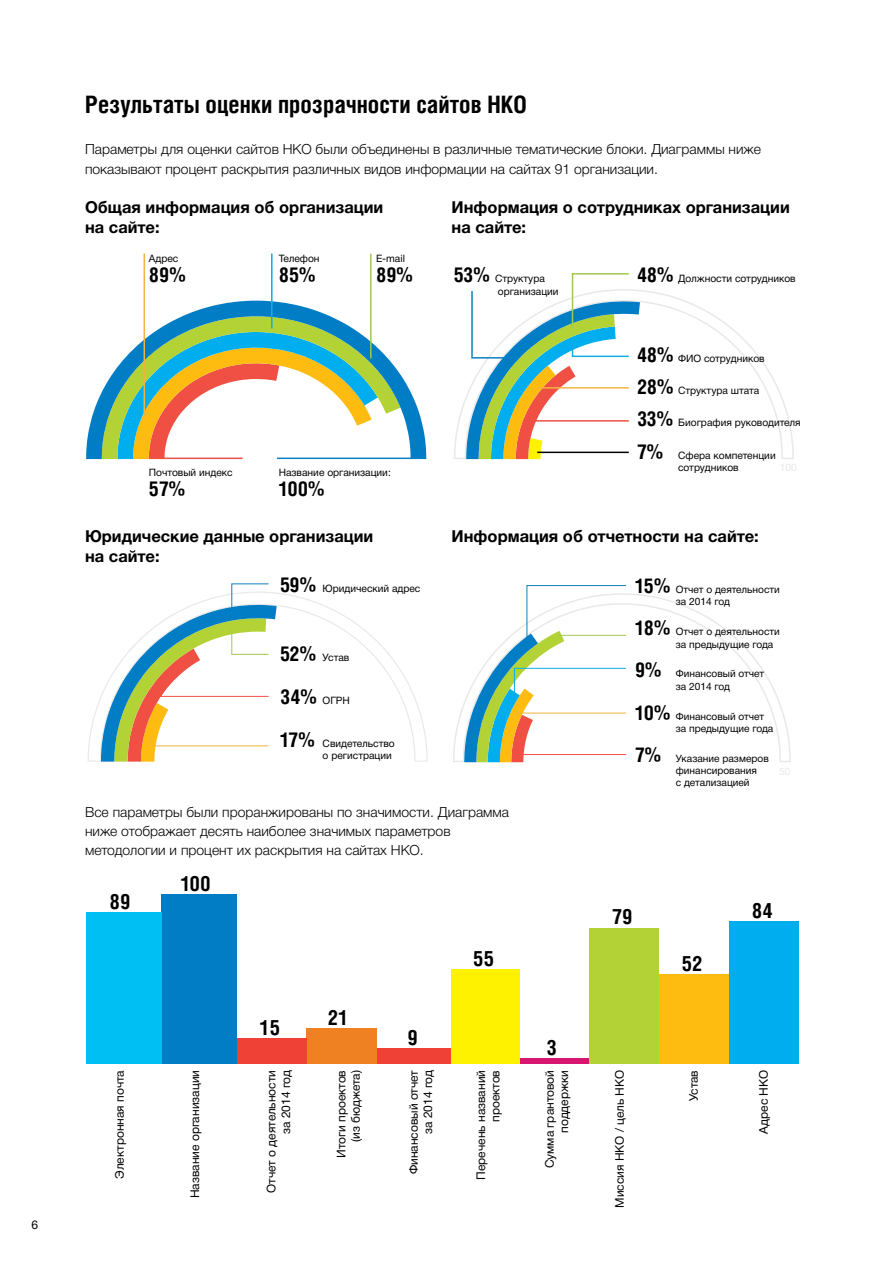
<style>
.page{position:relative;width:893px;height:1263px;background:#fff}
.page>*{position:absolute;margin:0;border:0;box-sizing:border-box;transform-origin:0 0}
.t1{font:700 24px "Helios Cond C";color:#000}
.t2{font:700 21px "Helios Cond C";color:#000}
.t3{font:700 20.4px "Helios Cond C";letter-spacing:-.03em;color:#000}
.t4{font:700 16.5px/19.8px "Helvetica Neue Cyr";color:#000}
.t5{font:300 13.95px/18.8px "Helvetica Neue Cyr";color:#000}
.t6{font:12px/14.4px "Helvetica Neue Cyr";color:#000;text-align:right}
.t7{font:10.2px/12.1px "Helvetica Neue Cyr";color:#000}
.s1{font-family:"Helios Cond C";font-weight:700;font-size:20.4px}
</style>
<div class="page">
<svg style="left:88px;top:593px;width:340px;height:169px"></svg>
<svg style="left:101px;top:583px;width:176px;height:179px"></svg>
<svg style="left:86px;top:301px;width:340px;height:158px"></svg>
<hr style="left:159px;top:458px;width:84px;height:1px;background:#f05044">
<hr style="left:277px;top:458px;width:141px;height:1px;background:#0c80c4">
<hr style="left:144px;top:254px;width:1px;height:163px;background:#f0b43f">
<hr style="left:370px;top:254px;width:2px;height:104px;background:#a3c750">
<hr style="left:271px;top:254px;width:2px;height:74px;background:#11ade4">
<svg style="left:454px;top:290px;width:340px;height:169px"></svg>
<svg style="left:466px;top:273px;width:174px;height:186px"></svg>
<svg style="left:453px;top:593px;width:338px;height:169px"></svg>
<svg style="left:464px;top:585px;width:163px;height:177px"></svg>
<hr style="left:558px;top:635px;width:68px;height:1px;background:#a3c750">
<div style="left:729px;top:921px;width:70px;height:143px;background:#00aeef"></div>
<div style="left:659px;top:974px;width:70px;height:90px;background:#febc11"></div>
<div style="left:589px;top:928px;width:70px;height:136px;background:#b3d235"></div>
<div style="left:519px;top:1058px;width:70px;height:6px;background:#d71672"></div>
<div style="left:451px;top:969px;width:68px;height:95px;background:#fff200"></div>
<div style="left:377px;top:1048px;width:74px;height:16px;background:#ef4136"></div>
<div style="left:162px;top:894px;width:75px;height:170px;background:#007dc5"></div>
<div style="left:86px;top:912px;width:76px;height:152px;background:#00c0f3"></div>
<div style="left:306px;top:1028px;width:71px;height:36px;background:#ef8122"></div>
<div style="left:237px;top:1038px;width:69px;height:26px;background:#ef4136"></div>
<p class="t6" style="left:31px;top:1218px;width:8px">6</p>
<h1 class="t1" style="left:85px;top:90px;width:443px">Результаты оценки прозрачности сайтов НКО</h1>
<h3 class="t5" style="left:85px;top:140px;width:677px;line-height:19.8px">Параметры для оценки сайтов НКО были объединены в различные тематические блоки. Диаграммы ниже показывают процент раскрытия различных видов информации на сайтах 91 организации.</h3>
<h3 class="t4" style="left:85px;top:198px;width:300px">Общая информация об организации на сайте:</h3>
<h3 class="t4" style="left:452px;top:198px;width:340px">Информация о сотрудниках организации на сайте:</h3>
<p class="t7" style="left:149px;top:252px;width:31px">Адрес</p>
<h3 class="t3" style="left:149px;top:263px;width:38px">89%</h3>
<p class="t7" style="left:279px;top:252px;width:42px">Телефон</p>
<h3 class="t3" style="left:279px;top:263px;width:38px">85%</h3>
<p class="t7" style="left:495px;top:273px;width:65px">Структура организации</p>
<p class="t7" style="left:376px;top:252px;width:30px">E-mail</p>
<h3 class="t3" style="left:376px;top:263px;width:38px">89%</h3>
<h3 class="t3" style="left:454px;top:263px;width:38px">53%</h3>
<p class="t7" style="left:149px;top:466px;width:85px">Почтовый индекс</p>
<h3 class="t3" style="left:149px;top:477px;width:38px">57%</h3>
<p class="t7" style="left:279px;top:466px;width:114px">Название организации:</p>
<h3 class="t3" style="left:279px;top:477px;width:47px">100%</h3>
<p class="t7" style="left:637px;top:273px;width:160px"><span class="s1">48%</span> Должности сотрудников</p>
<h3 class="t3" style="left:637px;top:342px;width:38px">48%</h3>
<p class="t7" style="left:637px;top:384px;width:124px"><span class="s1">28%</span> Структура штата</p>
<p class="t7" style="left:637px;top:417px;width:165px"><span class="s1">33%</span> Биография руководителя</p>
<p class="t7" style="left:678px;top:352px;width:88px">ФИО сотрудников</p>
<h3 class="t3" style="left:637px;top:439px;width:27px">7%</h3>
<p class="t7" style="left:678px;top:449px;width:99px">Сфера компетенции сотрудников</p>
<h3 class="t4" style="left:85px;top:527px;width:290px">Юридические данные организации на сайте:</h3>
<p class="t7" style="left:280px;top:582px;width:142px"><span class="s1">59%</span> Юридический адрес</p>
<p class="t7" style="left:280px;top:652px;width:71px"><span class="s1">52%</span> Устав</p>
<p class="t7" style="left:280px;top:695px;width:71px"><span class="s1">34%</span> ОГРН</p>
<p class="t7" style="left:323px;top:737px;width:74px">Свидетельство о регистрации</p>
<h3 class="t3" style="left:280px;top:728px;width:36px">17%</h3>
<h3 class="t4" style="left:452px;top:527px;width:309px">Информация об отчетности на сайте:</h3>
<h3 class="t3" style="left:635px;top:574px;width:37px">15%</h3>
<p class="t7" style="left:676px;top:584px;width:106px">Отчет о деятельности за 2014 год</p>
<h3 class="t3" style="left:635px;top:616px;width:37px">18%</h3>
<p class="t7" style="left:676px;top:626px;width:106px">Отчет о деятельности за предыдущие года</p>
<h3 class="t3" style="left:635px;top:658px;width:28px">9%</h3>
<p class="t7" style="left:676px;top:668px;width:90px">Финансовый отчет за 2014 год</p>
<h3 class="t3" style="left:635px;top:700px;width:37px">10%</h3>
<p class="t7" style="left:676px;top:710px;width:99px">Финансовый отчет за предыдущие года</p>
<h3 class="t3" style="left:635px;top:742px;width:27px">7%</h3>
<p class="t7" style="left:676px;top:752px;width:95px">Указание размеров финансирования<br>с детализацией</p>
<h3 class="t5" style="left:85px;top:803px;width:426px">Все параметры были проранжированы по значимости. Диаграмма ниже отображает десять наиболее значимых параметров методологии и процент их раскрытия на сайтах НКО.</h3>
<h2 class="t2" style="left:110px;top:888px;width:23px">89</h2>
<p class="t6" style="left:113px;top:1179px;width:110px;rotate:-90deg">Электронная почта</p>
<h2 class="t2" style="left:181px;top:871px;width:31px">100</h2>
<p class="t6" style="left:188px;top:1198px;width:130px;rotate:-90deg">Название организации</p>
<h2 class="t2" style="left:260px;top:1015px;width:22px">15</h2>
<p class="t6" style="left:264px;top:1193px;width:124px;rotate:-90deg">Отчет о деятельности за 2014 год</p>
<h2 class="t2" style="left:328px;top:1005px;width:22px">21</h2>
<p class="t6" style="left:334px;top:1158px;width:90px;rotate:-90deg">Итоги проектов (из бюджета)</p>
<h2 class="t2" style="left:407px;top:1025px;width:12px">9</h2>
<p class="t6" style="left:406px;top:1174px;width:106px;rotate:-90deg">Финансовый отчет за 2014 год</p>
<h2 class="t2" style="left:473px;top:946px;width:22px">55</h2>
<p class="t6" style="left:474px;top:1180px;width:111px;rotate:-90deg">Перечень названий проектов</p>
<h2 class="t2" style="left:612px;top:904px;width:22px">79</h2>
<h2 class="t2" style="left:547px;top:1035px;width:12px">3</h2>
<p class="t6" style="left:543px;top:1168px;width:100px;rotate:-90deg">Сумма грантовой поддержки</p>
<p class="t6" style="left:613px;top:1207px;width:139px;rotate:-90deg">Миссия НКО / цель НКО</p>
<h2 class="t2" style="left:682px;top:951px;width:23px">52</h2>
<p class="t6" style="left:686px;top:1101px;width:33px;rotate:-90deg">Устав</p>
<h2 class="t2" style="left:752px;top:897px;width:22px">84</h2>
<p class="t6" style="left:756px;top:1134px;width:65px;rotate:-90deg">Адрес НКО</p>
</div>
